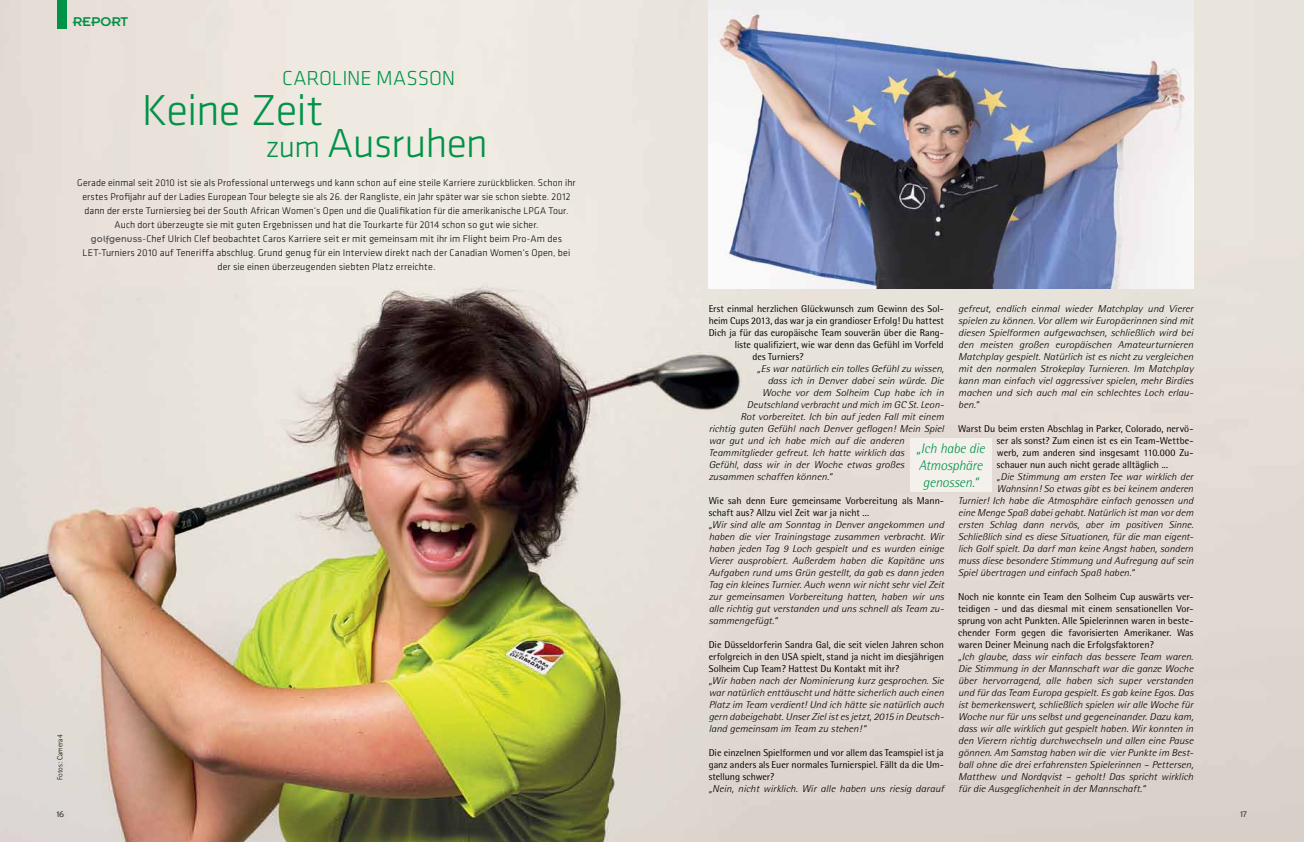
<style>
.page{position:relative;width:1304px;height:842px;background:#fff}
.page>*{position:absolute;margin:0;border:0;box-sizing:border-box;transform-origin:0 0}
.t1{font:300 45px "Klavika";color:#009247}
.t2{font:300 42px "Klavika";color:#009247}
.t3{font:300 21px "Klavika";letter-spacing:-.005em;color:#009247}
.t4{font:italic 300 14px/16.8px "Rotis Semi Sans";letter-spacing:-.01em;color:#009247}
.t5{font:14px "Insignia LT Std";color:#009247;scale:1.05 1}
.t6{font:italic 300 10px/12px "Rotis Semi Sans";letter-spacing:-.005em;color:#000;text-align:justify;scale:1.1 1}
.t7{font:10px/12px "Rotis Semi Sans";color:#000;text-align:justify}
.t8{font:300 10px/14px "Klavika";letter-spacing:.01em;color:#000;text-align:center}
.t9{font:italic 300 10px/12px "Rotis Semi Sans";letter-spacing:-.005em;color:#000;text-align:justify;scale:1.11 1}
.t10{font:italic 300 10px "Rotis Semi Sans";letter-spacing:-.005em;color:#000;scale:1.08 1}
.t11{font:italic 300 10px "Rotis Semi Sans";letter-spacing:-.005em;color:#000;scale:1.07 1}
.t12{font:300 8px "Interstate";color:#58595b}
.t13{font:300 7.5px "Rotis Sans Serif";letter-spacing:.01em;color:#000}
.s1{font-size:31px}
.s2{font-family:"Insignia LT Std";font-weight:400;color:#58595b}
</style>
<div class="page">
<img style="left:0;top:0;width:1304px;height:842px">
<img style="left:709px;top:0;width:484px;height:288px">
<div style="left:910px;top:438px;width:81px;height:54px;background:#f4f1ed"></div>
<div style="left:57px;top:0;width:10px;height:28px;background:#009247"></div>
<h3 class="t5" style="left:73px;top:15px;width:54px">REPORT</h3>
<h3 class="t3" style="left:282px;top:67px;width:171px">Caroline masson</h3>
<h1 class="t1" style="left:142px;top:86px;width:183px">Keine Zeit</h1>
<h2 class="t2" style="left:266px;top:120px;width:224px"><span class="s1">zum</span> Ausruhen</h2>
<p class="t8" style="left:77px;top:176px;width:500px">Gerade einmal seit 2010 ist sie als Professional unterwegs und kann schon auf eine steile Karriere zurückblicken. Schon ihr erstes Profijahr auf der Ladies European Tour belegte sie als 26. der Rangliste, ein Jahr später war sie schon siebte. 2012 dann der erste Turniersieg bei der South African Women‘s Open und die Qualifikation für die amerikanische LPGA Tour.<br>Auch dort überzeugte sie mit guten Ergebnissen und hat die Tourkarte für 2014 schon so gut wie sicher. <span class="s2">golfgenuss</span>-Chef U lrich Clef beobachtet Caros Karriere seit er mit gemeinsam mit ihr im Flight beim Pro-Am des LET-Turniers 2010 auf Teneriffa abschlug. Grund genug für ein I nterview direkt nach der Canadian Women‘s Open, bei der sie einen überzeugenden siebten Platz erreichte.</p>
<p class="t13" style="left:56px;top:780px;width:47px;rotate:-90deg">Fotos: Camera4</p>
<p class="t7" style="left:709px;top:303px;width:237px">Erst einmal herzlichen Glückwunsch zum Gewinn des Sol-</p>
<p class="t7" style="left:709px;top:315px;width:237px">heim Cups 2013, das war ja ein grandioser Erfolg! Du hattest</p>
<p class="t7" style="left:709px;top:327px;width:237px">Dich ja für das europäische Team souverän über die Rang-</p>
<p class="t7" style="left:735px;top:339px;width:211px">liste qualifiziert, wie war denn das Gefühl im Vorfeld</p>
<p class="t7" style="left:752px;top:351px;width:53px">des Turniers?</p>
<p class="t6" style="left:757px;top:363px;width:171px">„Es war natürlich ein tolles Gefühl zu wissen,</p>
<p class="t6" style="left:768px;top:375px;width:162px">dass ich in Denver dabei sein würde. Die</p>
<p class="t6" style="left:762px;top:387px;width:167px">Woche vor dem Solheim Cup habe ich in</p>
<p class="t11" style="left:747px;top:399px;width:186px">Deutschland verbracht und mich im GC St. Leon-</p>
<p class="t6" style="left:740px;top:411px;width:187px">Rot vorbereitet. Ich bin auf jeden Fall mit einem</p>
<p class="t6" style="left:709px;top:423px;width:215px">richtig guten Gefühl nach Denver geflogen! Mein Spiel</p>
<p class="t6" style="left:709px;top:435px;width:179px">war gut und ich habe mich auf die anderen</p>
<p class="t6" style="left:709px;top:447px;width:179px">Teammitglieder gefreut. Ich hatte wirklich das</p>
<p class="t6" style="left:709px;top:459px;width:179px">Gefühl, dass wir in der Woche etwas großes</p>
<p class="t6" style="left:709px;top:471px;width:114px">zusammen schaffen können.“</p>
<p class="t7" style="left:709px;top:495px;width:237px">Wie sah denn Eure gemeinsame Vorbereitung als Mann&shy;schaft aus? Allzu viel Zeit war ja nicht ...</p>
<p class="t6" style="left:709px;top:519px;width:215px">„Wir sind alle am Sonntag in Denver angekommen und haben die vier Trainingstage zusammen verbracht. Wir haben jeden Tag 9 Loch gespielt und es wurden einige Vierer ausprobiert. Außerdem haben die Kapitäne uns Aufgaben rund ums Grün gestellt, da gab es dann jeden Tag ein kleines Turnier. Auch wenn wir nicht sehr viel Zeit zur gemeinsamen Vorbereitung hatten, haben wir uns alle richtig gut verstanden und uns schnell als Team zu&shy;sammengefügt.“</p>
<p class="t7" style="left:709px;top:639px;width:237px">Die Düsseldorferin Sandra Gal, die seit vielen Jahren schon erfolgreich in den USA spielt, stand ja nicht im diesjährigen Solheim Cup Team? Hattest Du Kontakt mit ihr?</p>
<p class="t6" style="left:709px;top:675px;width:215px">„Wir haben nach der Nominierung kurz gesprochen. Sie war natürlich enttäuscht und hätte sicherlich auch einen Platz im Team verdient! Und ich hätte sie natürlich auch gern dabeigehabt. Unser Ziel ist es jetzt, 2015 in Deutsch&shy;land gemeinsam im Team zu stehen!“</p>
<p class="t7" style="left:709px;top:747px;width:237px">Die einzelnen Spielformen und vor allem das Teamspiel ist ja ganz anders als Euer normales Turnierspiel. Fällt da die Um&shy;stellung schwer?</p>
<p class="t9" style="left:709px;top:783px;width:213px">„Nein, nicht wirklich. Wir alle haben uns riesig darauf</p>
<p class="t9" style="left:958px;top:303px;width:213px">gefreut, endlich einmal wieder Matchplay und Vierer spielen zu können. Vor allem wir Europäerinnen sind mit diesen Spielformen aufgewachsen, schließlich wird bei den meisten großen europäischen Amateurturnieren Matchplay gespielt. Natürlich ist es nicht zu vergleichen mit den normalen Strokeplay Turnieren. Im Matchplay kann man einfach viel aggressiver spielen, mehr Birdies machen und sich auch mal ein schlechtes Loch erlau&shy;ben.“</p>
<p class="t7" style="left:997px;top:423px;width:198px;text-indent:-39px">Warst Du beim ersten Abschlag in Parker, Colorado, nervö&shy;ser als sonst? Zum einen ist es ein Team-Wettbe&shy;werb, zum anderen sind insgesamt 110.000 Zu&shy;schauer nun auch nicht gerade alltäglich ...</p>
<p class="t10" style="left:997px;top:471px;width:183px">„Die Stimmung am ersten Tee war wirklich der</p>
<p class="t10" style="left:997px;top:483px;width:183px">Wahnsinn! So etwas gibt es bei keinem anderen</p>
<p class="t10" style="left:958px;top:495px;width:219px">Turnier! Ich habe die Atmosphäre einfach genossen und</p>
<p class="t10" style="left:958px;top:507px;width:219px">eine Menge Spaß dabei gehabt. Natürlich ist man vor dem</p>
<p class="t10" style="left:958px;top:519px;width:219px">ersten Schlag dann nervös, aber im positiven Sinne.</p>
<p class="t10" style="left:958px;top:531px;width:219px">Schließlich sind es diese Situationen, für die man eigent-</p>
<p class="t10" style="left:958px;top:543px;width:219px">lich Golf spielt. Da darf man keine Angst haben, sondern</p>
<p class="t10" style="left:958px;top:555px;width:219px">muss diese besondere Stimmung und Aufregung auf sein</p>
<p class="t10" style="left:958px;top:567px;width:165px">Spiel übertragen und einfach Spaß haben.“</p>
<p class="t7" style="left:958px;top:591px;width:237px">Noch nie konnte ein Team den Solheim Cup auswärts ver&shy;teidigen - und das diesmal mit einem sensationellen Vor&shy;sprung von acht Punkten. Alle Spielerinnen waren in beste&shy;chender Form gegen die favorisierten Amerikaner. Was waren Deiner Meinung nach die Erfolgsfaktoren?</p>
<p class="t6" style="left:958px;top:651px;width:215px">„Ich glaube, dass wir einfach das bessere Team waren.<br>Die Stimmung in der Mannschaft war die ganze Woche über hervorragend, alle haben sich super verstanden und für das Team Europa gespielt. Es gab keine Egos. Das ist bemerkenswert, schließlich spielen wir alle Woche für Woche nur für uns selbst und gegeneinander. Dazu kam, dass wir alle wirklich gut gespielt haben. Wir konnten in den Vierern richtig durchwechseln und allen eine Pause gönnen. Am Samstag haben wir die vier Punkte im Best&shy;ball ohne die drei erfahrensten Spielerinnen – Pettersen, Matthew und Nordqvist – geholt! Das spricht wirklich für die Ausgeglichenheit in der Mannschaft.“</p>
<h3 class="t4" style="left:916px;top:440px;width:70px">„Ich habe die<br>Atmosphäre genossen.“</h3>
<p class="t12" style="left:57px;top:810px;width:9px">16</p>
<p class="t12" style="left:1240px;top:810px;width:8px">17</p>
</div>
